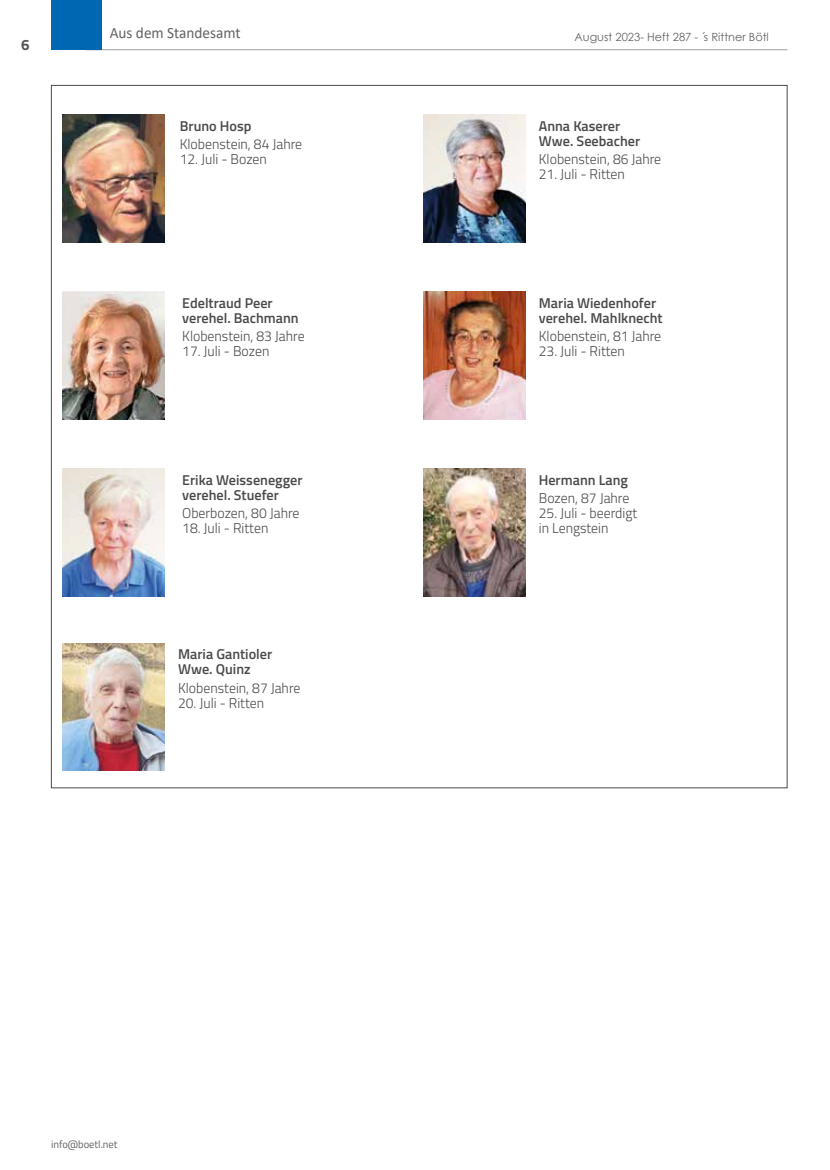
<style>
.page{position:relative;width:830px;height:1170px;background:#fff}
.page>*{position:absolute;margin:0;border:0;box-sizing:border-box;transform-origin:0 0}
.t1{font:15.75px "Calibri";color:#636362}
.t2{font:700 15px "Titillium Web";color:#575756}
.t3{font:300 14.25px/15px "Titillium Web";color:#4a4a49}
.t4{font:600 14.25px/15px "Titillium Web";color:#4a4a49}
.t5{font:11.25px "Century Gothic";color:#636362}
.t6{font:10.5px "Titillium Web";color:#636362}
</style>
<div class="page">
<hr style="left:85px;top:49px;width:702px;height:1px;background:#9d9d9c">
<div style="left:51px;top:0;width:50px;height:50px;background:#0067b2"></div>
<img style="left:63px;top:643px;width:102px;height:127px">
<img style="left:423px;top:114px;width:102px;height:128px">
<img style="left:63px;top:114px;width:102px;height:128px">
<img style="left:423px;top:291px;width:102px;height:128px">
<img style="left:63px;top:291px;width:102px;height:128px">
<img style="left:423px;top:468px;width:102px;height:128px">
<img style="left:63px;top:468px;width:102px;height:128px">
<p class="t2" style="left:21px;top:33px;width:10px">6</p>
<p class="t1" style="left:110px;top:22px;width:132px">Aus dem Standesamt</p>
<p class="t5" style="left:574px;top:29px;width:196px">August 2023- Heft 287 - ´s Rittner Bötl</p>
<p class="t4" style="left:180px;top:117px;width:73px">Bruno Hosp</p>
<p class="t3" style="left:180px;top:136px;width:124px">Klobenstein, 84 Jahre</p>
<p class="t3" style="left:180px;top:151px;width:89px">12. Juli - Bozen</p>
<p class="t4" style="left:182px;top:294px;width:118px">Edeltraud Peer verehel. Bachmann</p>
<p class="t3" style="left:182px;top:328px;width:124px">Klobenstein, 83 Jahre</p>
<p class="t3" style="left:182px;top:343px;width:89px">17. Juli - Bozen</p>
<p class="t4" style="left:182px;top:471px;width:122px">Erika Weissenegger verehel. Stuefer</p>
<p class="t3" style="left:182px;top:505px;width:119px">Oberbozen, 80 Jahre</p>
<p class="t3" style="left:182px;top:520px;width:88px">18. Juli - Ritten</p>
<p class="t4" style="left:178px;top:646px;width:96px">Maria Gantioler<br>Wwe. Quinz</p>
<p class="t3" style="left:178px;top:679px;width:124px">Klobenstein, 87 Jahre</p>
<p class="t3" style="left:178px;top:694px;width:88px">20. Juli - Ritten</p>
<p class="t4" style="left:538px;top:117px;width:103px">Anna Kaserer<br>Wwe. Seebacher</p>
<p class="t3" style="left:538px;top:151px;width:124px">Klobenstein, 86 Jahre</p>
<p class="t3" style="left:538px;top:166px;width:88px">21. Juli - Ritten</p>
<p class="t4" style="left:538px;top:294px;width:125px">Maria Wiedenhofer verehel. Mahlknecht</p>
<p class="t3" style="left:538px;top:328px;width:124px">Klobenstein, 81 Jahre</p>
<p class="t3" style="left:538px;top:343px;width:88px">23. Juli - Ritten</p>
<p class="t4" style="left:538px;top:471px;width:91px">Hermann Lang</p>
<p class="t3" style="left:538px;top:490px;width:92px">Bozen, 87 Jahre</p>
<p class="t3" style="left:538px;top:505px;width:100px">25. Juli - beerdigt in Lengstein</p>
<p class="t6" style="left:51px;top:1136px;width:68px">info@boetl.net</p>
</div>
